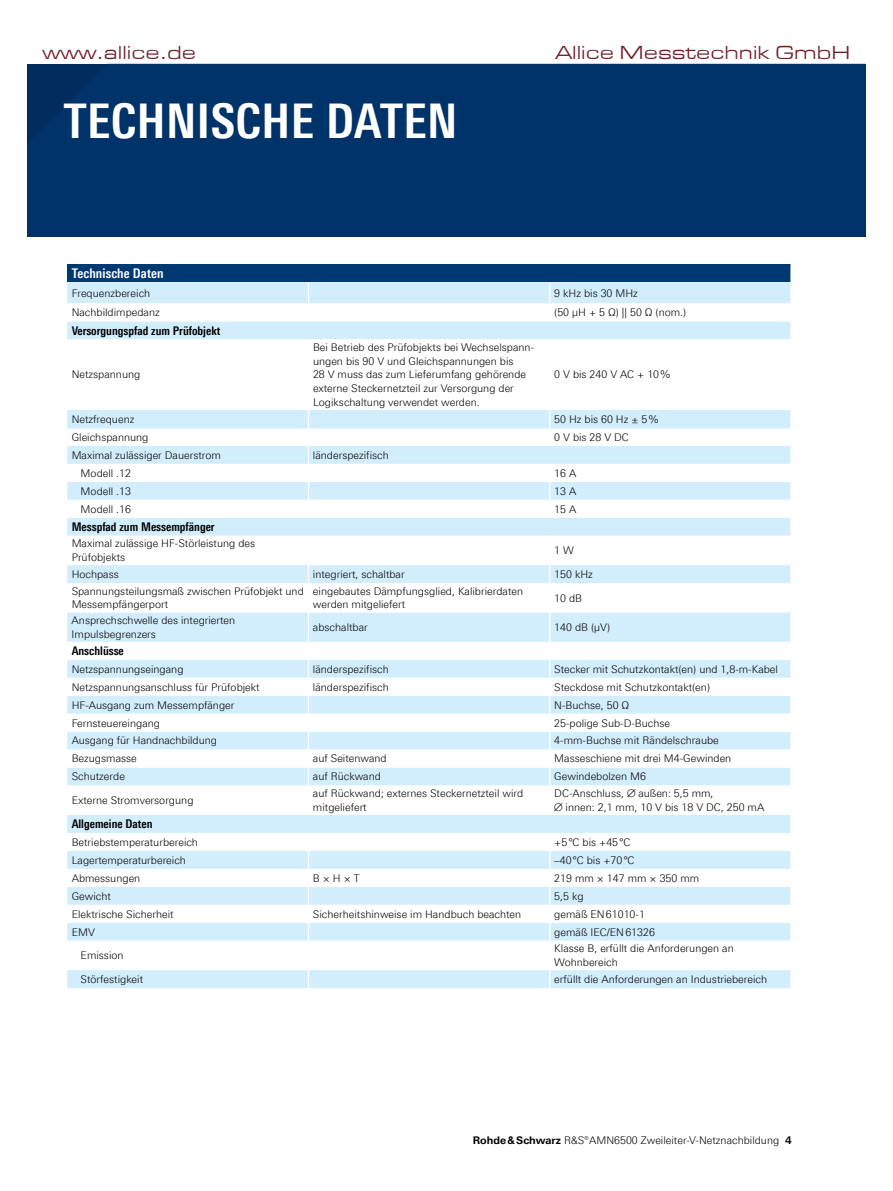
<style>
.page{position:relative;width:893px;height:1191px;background:#fff}
.page>*{position:absolute;margin:0;border:0;box-sizing:border-box;transform-origin:0 0}
.Seiten_Headline_34Pt{font:700 47.85px "Linotype Univers 620 Cn";letter-spacing:.01em;color:#fff}
.t1{font:19.5px "Eurostile Extended Roman DTC";color:#701f29}
.Tabellenueberschrift{font:700 13.35px "Linotype Univers 620 Cn";letter-spacing:.01em;color:#fff}
.Tabellefett{font:700 12px "Linotype Univers 620 Cn";color:#000}
.Tabelletext{font:300 10.5px/13.8px "Linotype Univers 330";color:#000}
.Tabelletext_2mm{font:300 10.5px "Linotype Univers 330";color:#000}
.s1{font-family:"Linotype Univers 630";font-weight:700}
</style>
<div class="page">
<div style="left:27px;top:64px;width:839px;height:172px;background:#003369"></div>
<div style="left:67px;top:264px;width:724px;height:18px;background:#003872"></div>
<div style="left:67px;top:282px;width:723px;height:706px;background:#d2edfc"></div>
<svg style="left:67px;top:303px;width:723px;height:667px"></svg>
<svg style="left:790px;top:264px;width:1px;height:18px"></svg>
<svg style="left:308px;top:282px;width:1px;height:39px"></svg>
<svg style="left:549px;top:282px;width:1px;height:39px"></svg>
<hr style="left:308px;top:339px;width:1px;height:71px;background:#fff">
<hr style="left:549px;top:339px;width:1px;height:71px;background:#fff">
<svg style="left:549px;top:410px;width:1px;height:36px"></svg>
<svg style="left:308px;top:410px;width:1px;height:108px"></svg>
<svg style="left:549px;top:464px;width:1px;height:54px"></svg>
<svg style="left:308px;top:536px;width:1px;height:76px"></svg>
<svg style="left:549px;top:536px;width:1px;height:76px"></svg>
<hr style="left:308px;top:612px;width:1px;height:30px;background:#fff">
<hr style="left:549px;top:612px;width:1px;height:30px;background:#fff">
<svg style="left:308px;top:660px;width:1px;height:125px"></svg>
<svg style="left:549px;top:660px;width:1px;height:125px"></svg>
<hr style="left:308px;top:785px;width:1px;height:30px;background:#fff">
<hr style="left:549px;top:785px;width:1px;height:30px;background:#fff">
<svg style="left:308px;top:833px;width:1px;height:107px"></svg>
<svg style="left:549px;top:833px;width:1px;height:107px"></svg>
<hr style="left:308px;top:940px;width:1px;height:30px;background:#fff">
<hr style="left:549px;top:940px;width:1px;height:30px;background:#fff">
<svg style="left:308px;top:970px;width:1px;height:18px"></svg>
<svg style="left:549px;top:970px;width:1px;height:18px"></svg>
<svg style="left:790px;top:322px;width:1px;height:17px"></svg>
<svg style="left:790px;top:410px;width:1px;height:126px"></svg>
<svg style="left:790px;top:565px;width:1px;height:18px"></svg>
<svg style="left:790px;top:660px;width:1px;height:125px"></svg>
<svg style="left:790px;top:815px;width:1px;height:125px"></svg>
<svg style="left:790px;top:970px;width:1px;height:18px"></svg>
<hr style="left:67px;top:427px;width:241px;height:1px;background:#d2edfc">
<hr style="left:309px;top:427px;width:240px;height:1px;background:#d2edfc">
<hr style="left:550px;top:427px;width:240px;height:1px;background:#d2edfc">
<h2 class="t1" style="left:43px;top:43px;width:155px">www.allice.de</h2>
<h2 class="t1" style="left:555px;top:43px;width:296px">Allice Messtechnik GmbH</h2>
<p class="Seiten_Headline_34Pt" style="left:64px;top:92px;width:395px">TECHNISCHE DATEN</p>
<p class="Tabellenueberschrift" style="left:72px;top:265px;width:93px">Technische Daten</p>
<p class="Tabelletext" style="left:72px;top:286px;width:80px">Frequenzbereich</p>
<p class="Tabelletext" style="left:554px;top:286px;width:85px">9 kHz bis 30 MHz</p>
<p class="Tabelletext" style="left:72px;top:305px;width:90px">Nachbildimpedanz</p>
<p class="Tabelletext" style="left:554px;top:305px;width:133px">(50 µH + 5 Ω) || 50 Ω (nom.)</p>
<p class="Tabellefett" style="left:72px;top:323px;width:150px">Versorgungspfad zum Prüfobjekt</p>
<p class="Tabelletext" style="left:72px;top:368px;width:70px">Netzspannung</p>
<p class="Tabelletext" style="left:313px;top:340px;width:223px">Bei Betrieb des Prüfobjekts bei Wechselspann&shy;ungen bis 90 V und Gleichspannungen bis<br>28 V muss das zum Lieferumfang gehörende externe Steckernetzteil zur Versorgung der Logikschaltung verwendet werden.</p>
<p class="Tabelletext" style="left:554px;top:368px;width:117px">0 V bis 240 V AC + 10%</p>
<p class="Tabelletext" style="left:72px;top:412px;width:64px">Netzfrequenz</p>
<p class="Tabelletext" style="left:554px;top:412px;width:106px">50 Hz bis 60 Hz ± 5%</p>
<p class="Tabelletext" style="left:72px;top:430px;width:78px">Gleichspannung</p>
<p class="Tabelletext" style="left:554px;top:430px;width:76px">0 V bis 28 V DC</p>
<p class="Tabelletext" style="left:72px;top:448px;width:151px">Maximal zulässiger Dauerstrom</p>
<p class="Tabelletext" style="left:313px;top:448px;width:77px">länderspezifisch</p>
<p class="Tabelletext_2mm" style="left:81px;top:467px;width:52px">Modell .12</p>
<p class="Tabelletext" style="left:554px;top:466px;width:24px">16 A</p>
<p class="Tabelletext_2mm" style="left:81px;top:485px;width:52px">Modell .13</p>
<p class="Tabelletext" style="left:554px;top:484px;width:24px">13 A</p>
<p class="Tabelletext_2mm" style="left:81px;top:502px;width:52px">Modell .16</p>
<p class="Tabelletext" style="left:554px;top:502px;width:24px">15 A</p>
<p class="Tabellefett" style="left:72px;top:520px;width:145px">Messpfad zum Messempfänger</p>
<p class="Tabelletext" style="left:72px;top:536px;width:185px">Maximal zulässige HF-Störleistung des<br>Prüfobjekts</p>
<p class="Tabelletext" style="left:554px;top:543px;width:21px">1 W</p>
<p class="Tabelletext" style="left:72px;top:567px;width:49px">Hochpass</p>
<p class="Tabelletext" style="left:313px;top:567px;width:93px">integriert, schaltbar</p>
<p class="Tabelletext" style="left:554px;top:567px;width:40px">150 kHz</p>
<p class="Tabelletext" style="left:72px;top:584px;width:234px">Spannungsteilungsmaß zwischen Prüfobjekt und<br>Messempfängerport</p>
<p class="Tabelletext" style="left:313px;top:584px;width:212px">eingebautes Dämpfungsglied, Kalibrierdaten werden mitgeliefert</p>
<p class="Tabelletext" style="left:554px;top:591px;width:29px">10 dB</p>
<p class="Tabelletext" style="left:72px;top:613px;width:165px">Ansprechschwelle des integrierten<br>Impulsbegrenzers</p>
<p class="Tabelletext" style="left:313px;top:620px;width:56px">abschaltbar</p>
<p class="Tabelletext" style="left:554px;top:620px;width:57px">140 dB (µV)</p>
<p class="Tabellefett" style="left:72px;top:643px;width:54px">Anschlüsse</p>
<p class="Tabelletext" style="left:72px;top:662px;width:113px">Netzspannungseingang</p>
<p class="Tabelletext" style="left:313px;top:662px;width:77px">länderspezifisch</p>
<p class="Tabelletext" style="left:554px;top:662px;width:225px">Stecker mit Schutzkontakt(en) und 1,8-m-Kabel</p>
<p class="Tabelletext" style="left:72px;top:680px;width:190px">Netzspannungsanschluss für Prüfobjekt</p>
<p class="Tabelletext" style="left:313px;top:680px;width:77px">länderspezifisch</p>
<p class="Tabelletext" style="left:554px;top:680px;width:157px">Steckdose mit Schutzkontakt(en)</p>
<p class="Tabelletext" style="left:72px;top:698px;width:164px">HF-Ausgang zum Messempfänger</p>
<p class="Tabelletext" style="left:554px;top:698px;width:77px">N-Buchse, 50 Ω</p>
<p class="Tabelletext" style="left:72px;top:716px;width:90px">Fernsteuereingang</p>
<p class="Tabelletext" style="left:554px;top:716px;width:117px">25-polige Sub-D-Buchse</p>
<p class="Tabelletext" style="left:72px;top:733px;width:147px">Ausgang für Handnachbildung</p>
<p class="Tabelletext" style="left:554px;top:733px;width:166px">4-mm-Buchse mit Rändelschraube</p>
<p class="Tabelletext" style="left:72px;top:751px;width:67px">Bezugsmasse</p>
<p class="Tabelletext" style="left:313px;top:751px;width:75px">auf Seitenwand</p>
<p class="Tabelletext" style="left:554px;top:751px;width:179px">Masseschiene mit drei M4-Gewinden</p>
<p class="Tabelletext" style="left:72px;top:769px;width:55px">Schutzerde</p>
<p class="Tabelletext" style="left:313px;top:769px;width:69px">auf Rückwand</p>
<p class="Tabelletext" style="left:554px;top:769px;width:93px">Gewindebolzen M6</p>
<p class="Tabelletext" style="left:72px;top:793px;width:123px">Externe Stromversorgung</p>
<p class="Tabelletext" style="left:313px;top:786px;width:212px">auf Rückwand; externes Steckernetzteil wird mitgeliefert</p>
<p class="Tabelletext" style="left:554px;top:786px;width:212px">DC-Anschluss, ∅ außen: 5,5 mm,<br>∅ innen: 2,1 mm, 10 V bis 18 V DC, 250 mA</p>
<p class="Tabellefett" style="left:72px;top:817px;width:82px">Allgemeine Daten</p>
<p class="Tabelletext" style="left:72px;top:835px;width:128px">Betriebstemperaturbereich</p>
<p class="Tabelletext" style="left:554px;top:835px;width:78px">+5°C bis +45°C</p>
<p class="Tabelletext" style="left:72px;top:853px;width:116px">Lagertemperaturbereich</p>
<p class="Tabelletext" style="left:554px;top:853px;width:82px">–40°C bis +70°C</p>
<p class="Tabelletext" style="left:72px;top:871px;width:70px">Abmessungen</p>
<p class="Tabelletext" style="left:313px;top:871px;width:48px">B × H × T</p>
<p class="Tabelletext" style="left:554px;top:871px;width:146px">219 mm × 147 mm × 350 mm</p>
<p class="Tabelletext" style="left:72px;top:889px;width:41px">Gewicht</p>
<p class="Tabelletext" style="left:554px;top:889px;width:31px">5,5 kg</p>
<p class="Tabelletext" style="left:72px;top:907px;width:103px">Elektrische Sicherheit</p>
<p class="Tabelletext" style="left:313px;top:907px;width:210px">Sicherheitshinweise im Handbuch beachten</p>
<p class="Tabelletext" style="left:554px;top:907px;width:92px">gemäß EN61010-1</p>
<p class="Tabelletext" style="left:72px;top:925px;width:25px">EMV</p>
<p class="Tabelletext" style="left:554px;top:925px;width:102px">gemäß IEC/EN61326</p>
<p class="Tabelletext_2mm" style="left:81px;top:949px;width:44px">Emission</p>
<p class="Tabelletext" style="left:554px;top:941px;width:181px">Klasse B, erfüllt die Anforderungen an<br>Wohnbereich</p>
<p class="Tabelletext_2mm" style="left:81px;top:973px;width:64px">Störfestigkeit</p>
<p class="Tabelletext" style="left:554px;top:972px;width:214px">erfüllt die Anforderungen an Industriebereich</p>
<p class="Tabelletext" style="left:473px;top:1133px;width:321px"><span class="s1">Rohde&amp;Schwarz</span> R&amp;S®AMN6500 Zweileiter-V-Netznachbildung <span class="s1">4</span></p>
</div>
